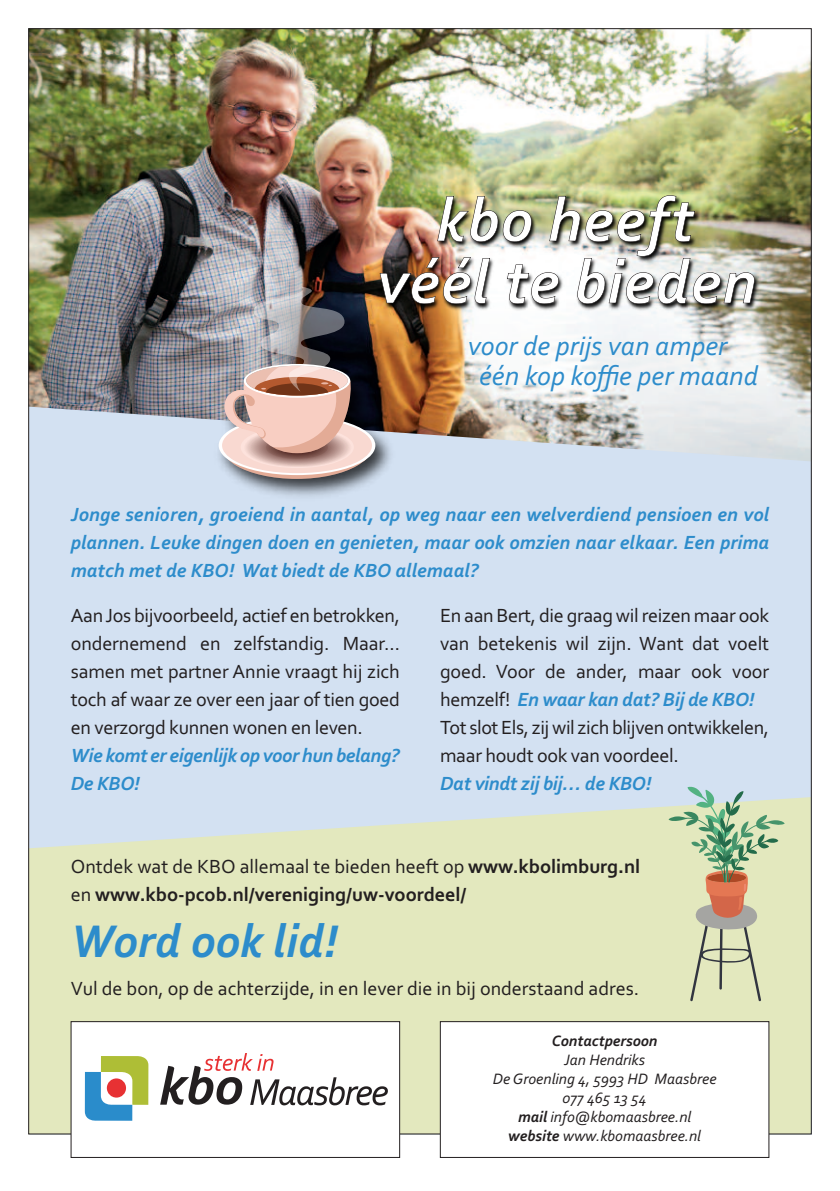
<style>
.page{position:relative;width:840px;height:1191px;background:#fff}
.page>*{position:absolute;margin:0;border:0;box-sizing:border-box;transform-origin:0 0}
.t1{font:italic 700 48px "Corbel";color:#2d8ccb}
.t2{font:italic 28px/30px "Corbel";color:#2d8ccb}
.t3{font:20px/28px "Corbel";letter-spacing:-.015em;color:#231f20;text-align:justify}
.t4{font:italic 700 20px/28px "Corbel";letter-spacing:-.015em;color:#2d8ccb}
.t5{font:700 20px/28px "Corbel";color:#231f20}
.t6{font:italic 15.8px/19px "Corbel";color:#231f20;text-align:center}
.t7{font:italic 700 15.8px "Corbel";color:#231f20}
.s1{font-weight:700;font-style:italic;color:#2d8ccb}
.s2{font-weight:400}
.s3{font-weight:700}
</style>
<div class="page">
<div style="left:29px;top:57px;width:782px;height:1077px;background:#d3e1f2"></div>
<svg style="left:30px;top:797px;width:779px;height:335px;background:#e0e6c3"></svg>
<img style="left:30px;top:30px;width:779px;height:431px">
<img style="left:263px;top:139px;width:531px;height:287px">
<img style="left:754px;top:251px;width:11px;height:65px">
<img style="left:430px;top:189px;width:276px;height:6px">
<img style="left:162px;top:259px;width:210px;height:238px">
<img style="left:218px;top:195px;width:536px;height:284px">
<svg style="left:668px;top:787px;width:116px;height:214px;background:#c9ceac"></svg>
<div style="left:71px;top:1021px;width:328px;height:136px;background:#fff"></div>
<div style="left:71px;top:1021px;width:329px;height:136px;border:1px solid #231f20"></div>
<div style="left:440px;top:1021px;width:328px;height:136px;background:#fff"></div>
<div style="left:440px;top:1021px;width:328px;height:136px;border:1px solid #231f20"></div>
<svg style="left:85px;top:1056px;width:63px;height:64px"></svg>
<div style="left:107px;top:1078px;width:19px;height:19px;background:#e73133;border-radius:50%"></div>
<svg style="left:160px;top:1053px;width:227px;height:52px"></svg>
<h2 class="t2" style="left:479px;top:330px;width:280px;text-indent:-11px">voor de prijs van amper één kop koffie per maand</h2>
<p class="t4" style="left:71px;top:499px;width:699px;text-align:justify">Jonge senioren, groeiend in aantal, op weg naar een welverdiend pensioen en vol plannen. Leuke dingen doen en genieten, maar ook omzien naar elkaar. Een prima match met de KBO! Wat biedt de KBO allemaal?</p>
<p class="t3" style="left:71px;top:601px;width:330px">AanJos bijvoorbeeld, actief en betrokken, ondernemend en zelfstandig. Maar… samen met partner Annie vraagt hij zich toch af waar ze over een jaar of tien goed en verzorgd kunnen wonen en leven.</p>
<p class="t4" style="left:71px;top:741px;width:330px">Wie komt er eigenlijk op voor hun belang?<br>De KBO!</p>
<p class="t3" style="left:440px;top:601px;width:330px;text-align:left">En aan Bert, die graag wil reizen maar ook van betekenis wil zijn. Want dat voelt goed. Voor de ander, maar ook voor hemzelf! <span class="s1">En waar kan dat? Bij de KBO!<br></span>Tot slot Els, zij wil zich blijven ontwikkelen, maar houdt ook van voordeel.</p>
<p class="t4" style="left:440px;top:769px;width:213px">Dat vindt zij bij… de KBO!</p>
<p class="t5" style="left:71px;top:852px;width:570px"><span class="s2">Ontdek wat de KBO allemaal te bieden heeft op</span> www.kbolimburg.nl <span class="s2">en</span> www.kbo-pcob.nl/vereniging/uw-voordeel/</p>
<h1 class="t1" style="left:71px;top:912px;width:268px">Word ook lid!</h1>
<p class="t3" style="left:71px;top:974px;width:569px">Vul de bon, op de achterzijde, in en lever die in bij onderstaand adres.</p>
<p class="t7" style="left:551px;top:1031px;width:107px">Contactpersoon</p>
<p class="t6" style="left:492px;top:1050px;width:225px">Jan Hendriks<br>De Groenling 4, 5993 HD Maasbree<br>077 465 13 54<br><span class="s3">mail</span> info@kbomaasbree.nl <span class="s3">website</span> www.kbomaasbree.nl</p>
</div>
